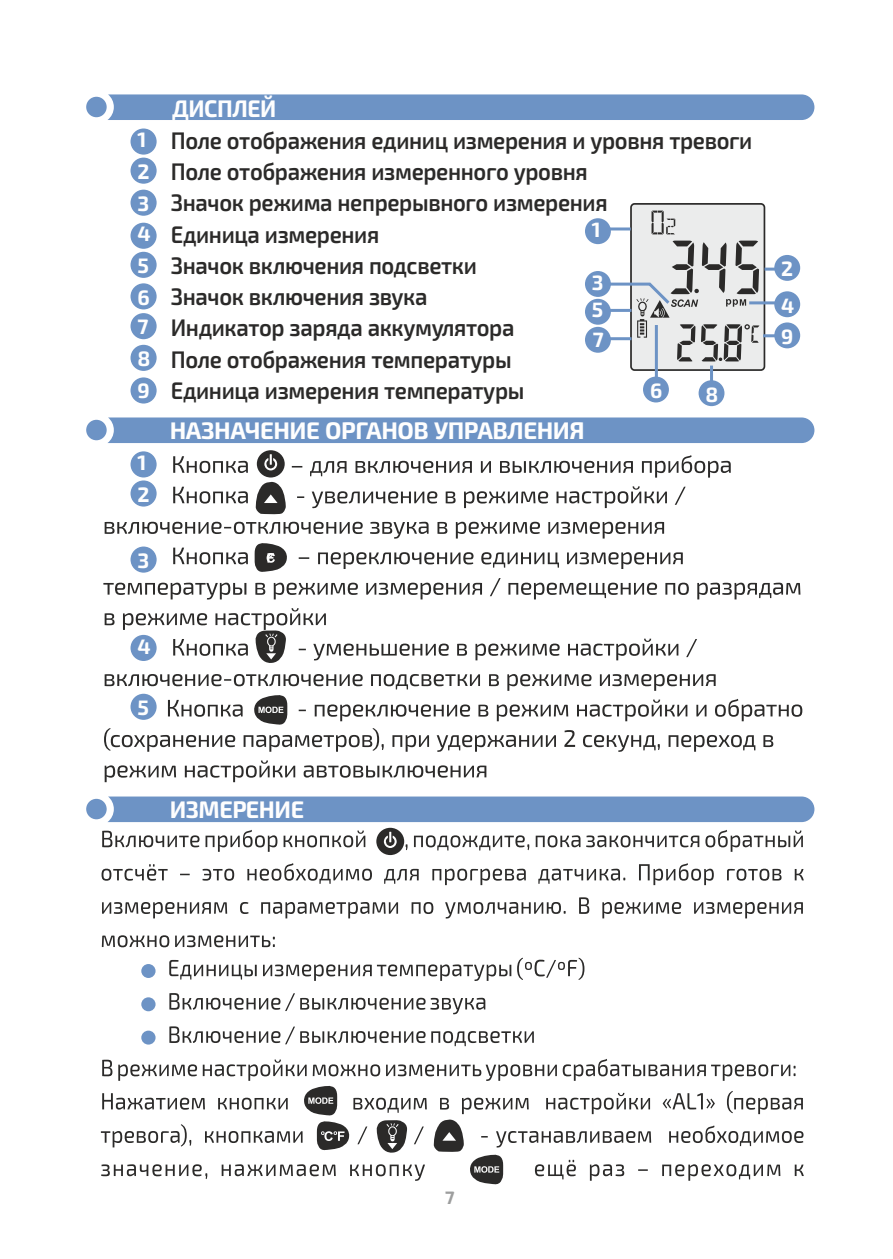
<style>
.page{position:relative;width:893px;height:1259px;background:#fff}
.page>*{position:absolute;margin:0;border:0;box-sizing:border-box;transform-origin:0 0}
.t1{font:600 24px/31.2px "Exo 2.0";letter-spacing:-.015em;color:#2b2a29;scale:.92 1}
.t2{font:700 24px "Exo 2.0";letter-spacing:-.02em;color:#fefefe}
.t3{font:700 24px "Exo 2.0";letter-spacing:-.02em;color:#fefefe;scale:.95 1}
.t4{font:700 21px/31.5px "Exo 2.0";color:#fefefe}
.t5{font:700 20.7px "Exo 2.0";color:#fefefe}
.t6{font:700 18px "Exo 2.0";color:#9d9e9e}
</style>
<div class="page">
<div style="left:86px;top:94px;width:728px;height:26px;background:#6d93c5"></div>
<div style="left:86px;top:796px;width:728px;height:26px;background:#6d93c5"></div>
<svg style="left:102px;top:830px;width:702px;height:217px"></svg>
<svg style="left:102px;top:1059px;width:702px;height:121px"></svg>
<svg style="left:685px;top:1064px;width:110px;height:16px"></svg>
<div style="left:141px;top:964px;width:15px;height:14px;background:#6d93c5;border-radius:50%"></div>
<div style="left:141px;top:997px;width:15px;height:14px;background:#6d93c5;border-radius:50%"></div>
<div style="left:141px;top:1030px;width:15px;height:14px;background:#6d93c5;border-radius:50%"></div>
<div style="left:131px;top:128px;width:26px;height:27px;background:#6d93c5;border-radius:50%"></div>
<div style="left:131px;top:158px;width:26px;height:26px;background:#6d93c5;border-radius:50%"></div>
<div style="left:131px;top:190px;width:26px;height:26px;background:#6d93c5;border-radius:50%"></div>
<div style="left:131px;top:223px;width:26px;height:26px;background:#6d93c5;border-radius:50%"></div>
<div style="left:131px;top:252px;width:26px;height:26px;background:#6d93c5;border-radius:50%"></div>
<div style="left:131px;top:283px;width:26px;height:26px;background:#6d93c5;border-radius:50%"></div>
<div style="left:131px;top:313px;width:26px;height:26px;background:#6d93c5;border-radius:50%"></div>
<div style="left:131px;top:345px;width:26px;height:26px;background:#6d93c5;border-radius:50%"></div>
<div style="left:131px;top:377px;width:26px;height:26px;background:#6d93c5;border-radius:50%"></div>
<div style="left:376px;top:828px;width:28px;height:27px;background:#2b2a29;border-radius:50%"></div>
<svg style="left:384px;top:832px;width:13px;height:16px"></svg>
<svg style="left:377px;top:1120px;width:30px;height:34px"></svg>
<svg style="left:434px;top:1118px;width:69px;height:67px"></svg>
<svg style="left:302px;top:1085px;width:49px;height:66px"></svg>
<div style="left:630px;top:203px;width:135px;height:168px;background:#ebecec;border:2px solid #2b2a29;border-radius:4px"></div>
<svg style="left:651px;top:211px;width:24px;height:23px"></svg>
<hr style="left:749px;top:301px;width:38px;height:3px;background:#6d93c5">
<hr style="left:763px;top:334px;width:24px;height:3px;background:#6d93c5">
<hr style="left:765px;top:268px;width:22px;height:3px;background:#6d93c5">
<hr style="left:655px;top:325px;width:3px;height:58px;background:#6d93c5">
<hr style="left:710px;top:365px;width:3px;height:22px;background:#6d93c5">
<hr style="left:608px;top:227px;width:23px;height:3px;background:#6d93c5">
<svg style="left:606px;top:241px;width:153px;height:120px"></svg>
<div style="left:585px;top:218px;width:26px;height:26px;background:#6d93c5;border-radius:50%"></div>
<div style="left:585px;top:271px;width:26px;height:26px;background:#6d93c5;border-radius:50%"></div>
<div style="left:774px;top:255px;width:26px;height:26px;background:#6d93c5;border-radius:50%"></div>
<div style="left:774px;top:291px;width:26px;height:26px;background:#6d93c5;border-radius:50%"></div>
<div style="left:585px;top:299px;width:26px;height:26px;background:#6d93c5;border-radius:50%"></div>
<div style="left:643px;top:376px;width:26px;height:26px;background:#6d93c5;border-radius:50%"></div>
<div style="left:585px;top:327px;width:26px;height:26px;background:#6d93c5;border-radius:50%"></div>
<div style="left:699px;top:380px;width:25px;height:26px;background:#6d93c5;border-radius:50%"></div>
<div style="left:774px;top:322px;width:26px;height:26px;background:#6d93c5;border-radius:50%"></div>
<svg style="left:173px;top:455px;width:566px;height:249px"></svg>
<svg style="left:104px;top:704px;width:698px;height:78px"></svg>
<svg style="left:105px;top:691px;width:592px;height:86px"></svg>
<svg style="left:105px;top:486px;width:611px;height:205px"></svg>
<div style="left:86px;top:417px;width:728px;height:26px;background:#6d93c5"></div>
<div style="left:257px;top:450px;width:28px;height:27px;background:#2b2a29;border-radius:50%"></div>
<svg style="left:264px;top:454px;width:13px;height:16px"></svg>
<svg style="left:256px;top:480px;width:30px;height:34px"></svg>
<svg style="left:103px;top:522px;width:697px;height:143px"></svg>
<svg style="left:252px;top:694px;width:36px;height:31px"></svg>
<div style="left:131px;top:451px;width:26px;height:26px;background:#6d93c5;border-radius:50%"></div>
<div style="left:131px;top:480px;width:26px;height:26px;background:#6d93c5;border-radius:50%"></div>
<div style="left:131px;top:546px;width:26px;height:26px;background:#6d93c5;border-radius:50%"></div>
<div style="left:131px;top:635px;width:26px;height:26px;background:#6d93c5;border-radius:50%"></div>
<div style="left:131px;top:694px;width:26px;height:26px;background:#6d93c5;border-radius:50%"></div>
<p class="t4" style="left:138px;top:126px;width:15px">1<br>2<br>3<br>4</p>
<p class="t4" style="left:138px;top:252px;width:14px">5<br>6</p>
<p class="t4" style="left:138px;top:312px;width:14px;text-align:justify">7<br>8<br>9</p>
<p class="t4" style="left:138px;top:448px;width:14px">1<br>2</p>
<p class="t4" style="left:138px;top:547px;width:13px">3</p>
<p class="t3" style="left:172px;top:100px;width:111px">ДИСПЛЕЙ</p>
<p class="t1" style="left:171px;top:127px;width:634px">Поле отображения единиц измерения и уровня тревоги<br>Поле отображения измеренного уровня<br>Значок режима непрерывного измерения<br>Единица измерения<br>Значок включения подсветки<br>Значок включения звука<br>Индикатор заряда аккумулятора<br>Поле отображения температуры<br>Единица измерения температуры</p>
<p class="t5" style="left:592px;top:222px;width:10px">1</p>
<p class="t5" style="left:592px;top:275px;width:13px">3</p>
<p class="t5" style="left:781px;top:262px;width:13px">2</p>
<p class="t5" style="left:592px;top:303px;width:13px">5</p>
<p class="t5" style="left:781px;top:298px;width:15px">4</p>
<p class="t5" style="left:781px;top:329px;width:14px">9</p>
<p class="t5" style="left:593px;top:332px;width:12px">7</p>
<p class="t5" style="left:650px;top:383px;width:14px">6</p>
<p class="t5" style="left:706px;top:387px;width:14px">8</p>
<p class="t2" style="left:170px;top:422px;width:416px">НАЗНАЧЕНИЕ ОРГАНОВ УПРАВЛЕНИЯ</p>
<p class="t4" style="left:138px;top:632px;width:15px">4</p>
<p class="t4" style="left:138px;top:694px;width:13px">5</p>
<p class="t2" style="left:170px;top:801px;width:136px">ИЗМЕРЕНИЕ</p>
<p class="t6" style="left:445px;top:1191px;width:11px">7</p>
</div>
